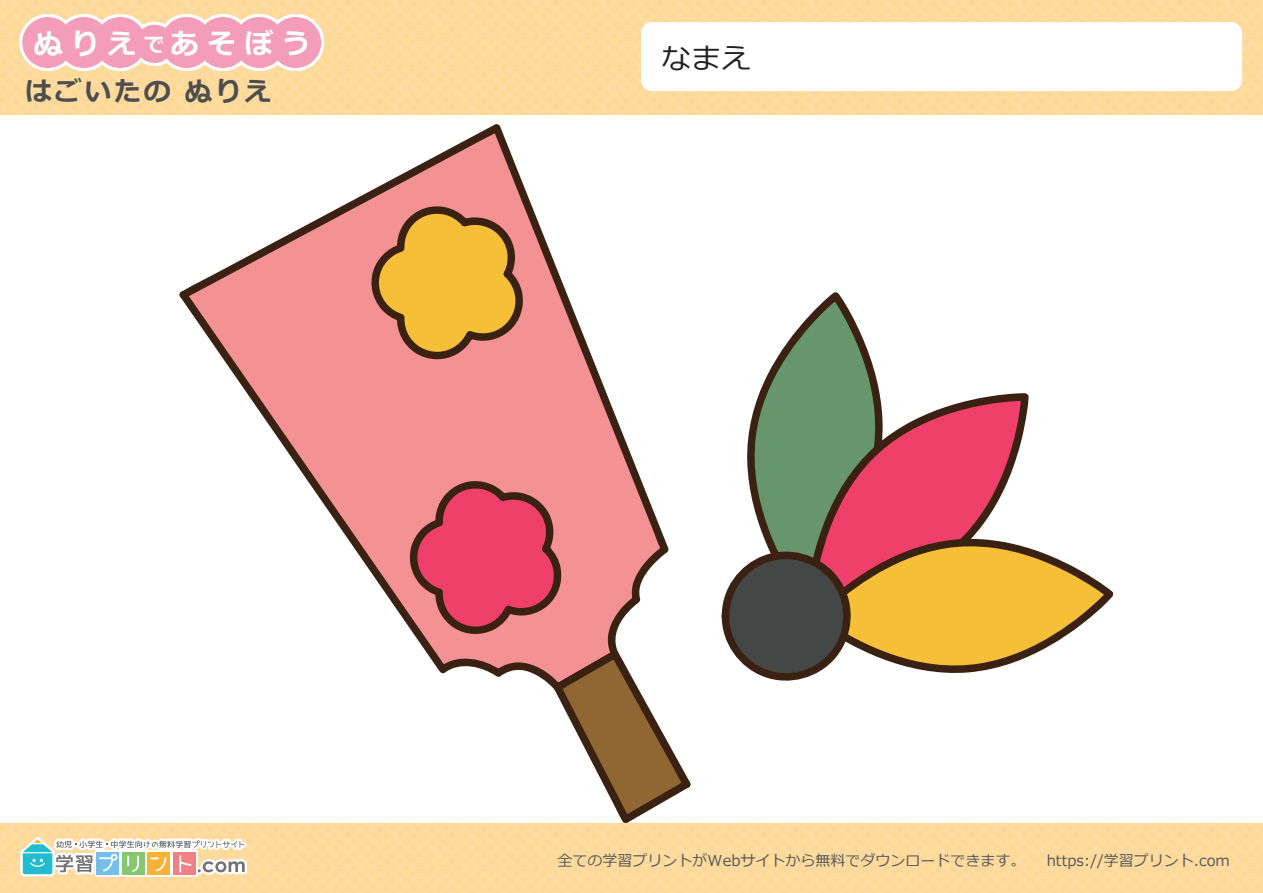
<style>
.page{position:relative;width:1263px;height:893px;background:#fff}
.page>*{position:absolute;margin:0;border:0;box-sizing:border-box;transform-origin:0 0}
.t1{font:30px "Meiryo";color:#231f20}
.t2{font:700 28.65px "Meiryo";letter-spacing:.3em;color:#fff}
.t3{font:700 27px "Meiryo";letter-spacing:.1em;color:#4d4e4f}
.t4{font:15px "Meiryo";color:#56595b}
.s1{font-size:20.7px}
</style>
<div class="page">
<div style="left:0;top:0;width:1263px;height:114px;background:#fedca1"></div>
<div style="left:641px;top:22px;width:601px;height:69px;background:#fff;border-radius:11px"></div>
<div style="left:132px;top:22px;width:45px;height:44px;border:6px solid #fff;border-radius:50%"></div>
<div style="left:267px;top:14px;width:57px;height:57px;border:6px solid #fff;border-radius:50%"></div>
<div style="left:158px;top:14px;width:57px;height:57px;border:6px solid #fff;border-radius:50%"></div>
<div style="left:194px;top:14px;width:57px;height:57px;border:6px solid #fff;border-radius:50%"></div>
<div style="left:231px;top:14px;width:57px;height:57px;border:6px solid #fff;border-radius:50%"></div>
<div style="left:92px;top:14px;width:57px;height:57px;border:6px solid #fff;border-radius:50%"></div>
<div style="left:19px;top:14px;width:57px;height:57px;border:6px solid #fff;border-radius:50%"></div>
<div style="left:55px;top:14px;width:57px;height:57px;border:6px solid #fff;border-radius:50%"></div>
<div style="left:135px;top:25px;width:39px;height:38px;background:#f49dba;border-radius:50%"></div>
<div style="left:270px;top:17px;width:51px;height:51px;background:#f49dba;border-radius:50%"></div>
<div style="left:161px;top:17px;width:51px;height:51px;background:#f49dba;border-radius:50%"></div>
<div style="left:197px;top:17px;width:51px;height:51px;background:#f49dba;border-radius:50%"></div>
<div style="left:234px;top:17px;width:51px;height:51px;background:#f49dba;border-radius:50%"></div>
<div style="left:95px;top:17px;width:51px;height:51px;background:#f49dba;border-radius:50%"></div>
<div style="left:22px;top:17px;width:51px;height:51px;background:#f49dba;border-radius:50%"></div>
<div style="left:58px;top:17px;width:51px;height:51px;background:#f49dba;border-radius:50%"></div>
<div style="left:0;top:824px;width:1263px;height:69px;background:#fedca1"></div>
<svg style="left:11px;top:823px;width:239px;height:56px"></svg>
<svg style="left:722px;top:292px;width:392px;height:389px"></svg>
<svg style="left:179px;top:124px;width:490px;height:564px"></svg>
<svg style="left:553px;top:650px;width:138px;height:173px"></svg>
<svg style="left:369px;top:205px;width:156px;height:156px;background:#d99a4e"></svg>
<svg style="left:408px;top:479px;width:155px;height:157px;background:#d5546a"></svg>
<h2 class="t2" style="left:34px;top:23px;width:278px">ぬりえ<span class="s1">で</span>あそぼう</h2>
<h3 class="t3" style="left:25px;top:72px;width:248px">はごいたの ぬりえ</h3>
<h1 class="t1" style="left:661px;top:38px;width:91px">なまえ</h1>
<p class="t4" style="left:558px;top:850px;width:469px">全ての学習プリントがWebサイトから無料でダウンロードできます。</p>
<p class="t4" style="left:1047px;top:850px;width:185px">https://学習プリント.com</p>
</div>
